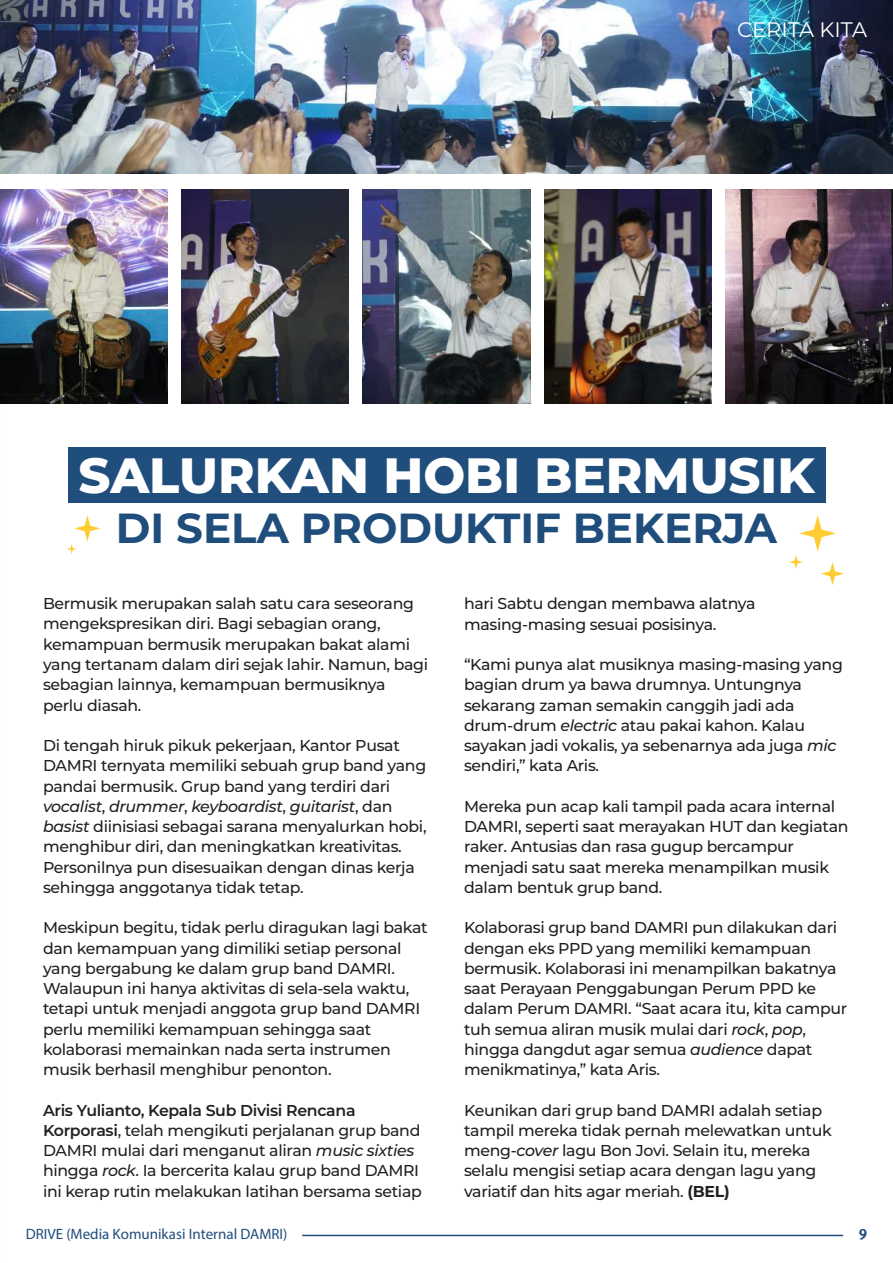
<style>
.page{position:relative;width:893px;height:1263px;background:#fff}
.page>*{position:absolute;margin:0;border:0;box-sizing:border-box;transform-origin:0 0}
.t1{font:800 49.5px "Montserrat";color:#fff}
.t2{font:700 42px "Montserrat";color:#1f4d7c}
.t3{font:21px "Montserrat";color:#fff}
.t4{font:500 15.75px/20.2px "Montserrat";letter-spacing:-.02em;color:#212121}
.t5{font:500 15.75px/20.2px "Montserrat";letter-spacing:-.02em;color:#221f20}
.t6{font:15px "Meta Pro";color:#1f4d7c}
.t7{font:700 15px "Meta Pro";color:#1f4d7c}
.s1{font-style:italic}
.s2{font-weight:600}
.s3{font-weight:700}
</style>
<div class="page">
<div style="left:68px;top:447px;width:757px;height:56px;background:#1f4d7c"></div>
<img style="left:0;top:0;width:893px;height:173px">
<img style="left:0;top:189px;width:167px;height:214px">
<img style="left:181px;top:189px;width:168px;height:214px">
<img style="left:363px;top:189px;width:167px;height:214px">
<img style="left:544px;top:189px;width:167px;height:214px">
<img style="left:726px;top:189px;width:167px;height:214px">
<svg style="left:789px;top:515px;width:55px;height:70px"></svg>
<svg style="left:67px;top:515px;width:34px;height:39px"></svg>
<hr style="left:302px;top:1235px;width:541px;height:1px;background:#1f4d7c">
<h3 class="t3" style="left:737px;top:15px;width:132px">CERITA KITA</h3>
<h1 class="t1" style="left:78px;top:439px;width:738px">SALURKAN HOBI BERMUSIK</h1>
<h2 class="t2" style="left:116px;top:498px;width:663px">DI SELA PRODUKTIF BEKERJA</h2>
<p class="t4" style="left:43px;top:593px;width:387px">Bermusik merupakan salah satu cara seseorang mengekspresikan diri. Bagi sebagian orang, kemampuan bermusik merupakan bakat alami yang tertanam dalam diri sejak lahir. Namun, bagi sebagian lainnya, kemampuan bermusiknya perlu diasah.</p>
<p class="t4" style="left:43px;top:735px;width:385px">Di tengah hiruk pikuk pekerjaan, Kantor Pusat DAMRI ternyata memiliki sebuah grup band yang pandai bermusik. Grup band yang terdiri dari <span class="s1">vocalist</span>, <span class="s1">drummer</span>, <span class="s1">keyboardist</span>, <span class="s1">guitarist</span>, dan <span class="s1">basist</span> diinisiasi sebagai sarana menyalurkan hobi, menghibur diri, dan meningkatkan kreativitas.<br>Personilnya pun disesuaikan dengan dinas kerja sehingga anggotanya tidak tetap.</p>
<p class="t4" style="left:43px;top:917px;width:386px">Meskipun begitu, tidak perlu diragukan lagi bakat dan kemampuan yang dimiliki setiap personal yang bergabung ke dalam grup band DAMRI.<br>Walaupun ini hanya aktivitas di sela-sela waktu, tetapi untuk menjadi anggota grup band DAMRI perlu memiliki kemampuan sehingga saat kolaborasi memainkan nada serta instrumen musik berhasil menghibur penonton.</p>
<p class="t4" style="left:43px;top:1099px;width:380px"><span class="s2">Aris Yulianto, Kepala Sub Divisi Rencana Korporasi</span>, telah mengikuti perjalanan grup band DAMRI mulai dari menganut aliran <span class="s1">music sixties </span>hingga <span class="s1">rock</span>. Ia bercerita kalau grup band DAMRI ini kerap rutin melakukan latihan bersama setiap</p>
<p class="t5" style="left:464px;top:593px;width:293px">hari Sabtu dengan membawa alatnya masing-masing sesuai posisinya.</p>
<p class="t5" style="left:464px;top:654px;width:380px">“Kami punya alat musiknya masing-masing yang bagian drum ya bawa drumnya. Untungnya sekarang zaman semakin canggih jadi ada drum-drum <span class="s1">electric</span> atau pakai kahon. Kalau sayakan jadi vokalis, ya sebenarnya ada juga <span class="s1">mic </span>sendiri,” kata Aris.</p>
<p class="t5" style="left:464px;top:795px;width:386px">Mereka pun acap kali tampil pada acara internal DAMRI, seperti saat merayakan HUT dan kegiatan raker. Antusias dan rasa gugup bercampur menjadi satu saat mereka menampilkan musik dalam bentuk grup band.</p>
<p class="t5" style="left:464px;top:917px;width:385px">Kolaborasi grup band DAMRI pun dilakukan dari dengan eks PPD yang memiliki kemampuan bermusik. Kolaborasi ini menampilkan bakatnya saat Perayaan Penggabungan Perum PPD ke dalam Perum DAMRI. “Saat acara itu, kita campur tuh semua aliran musik mulai dari <span class="s1">rock</span>, <span class="s1">pop</span>, hingga dangdut agar semua <span class="s1">audience</span> dapat menikmatinya,” kata Aris.</p>
<p class="t5" style="left:464px;top:1099px;width:369px">Keunikan dari grup band DAMRI adalah setiap tampil mereka tidak pernah melewatkan untuk meng-<span class="s1">cover</span> lagu Bon Jovi. Selain itu, mereka selalu mengisi setiap acara dengan lagu yang variatif dan hits agar meriah. <span class="s3">(BEL)</span></p>
<p class="t6" style="left:26px;top:1225px;width:263px">DRIVE (Media Komunikasi Internal DAMRI)</p>
<p class="t7" style="left:859px;top:1224px;width:10px">9</p>
</div>
